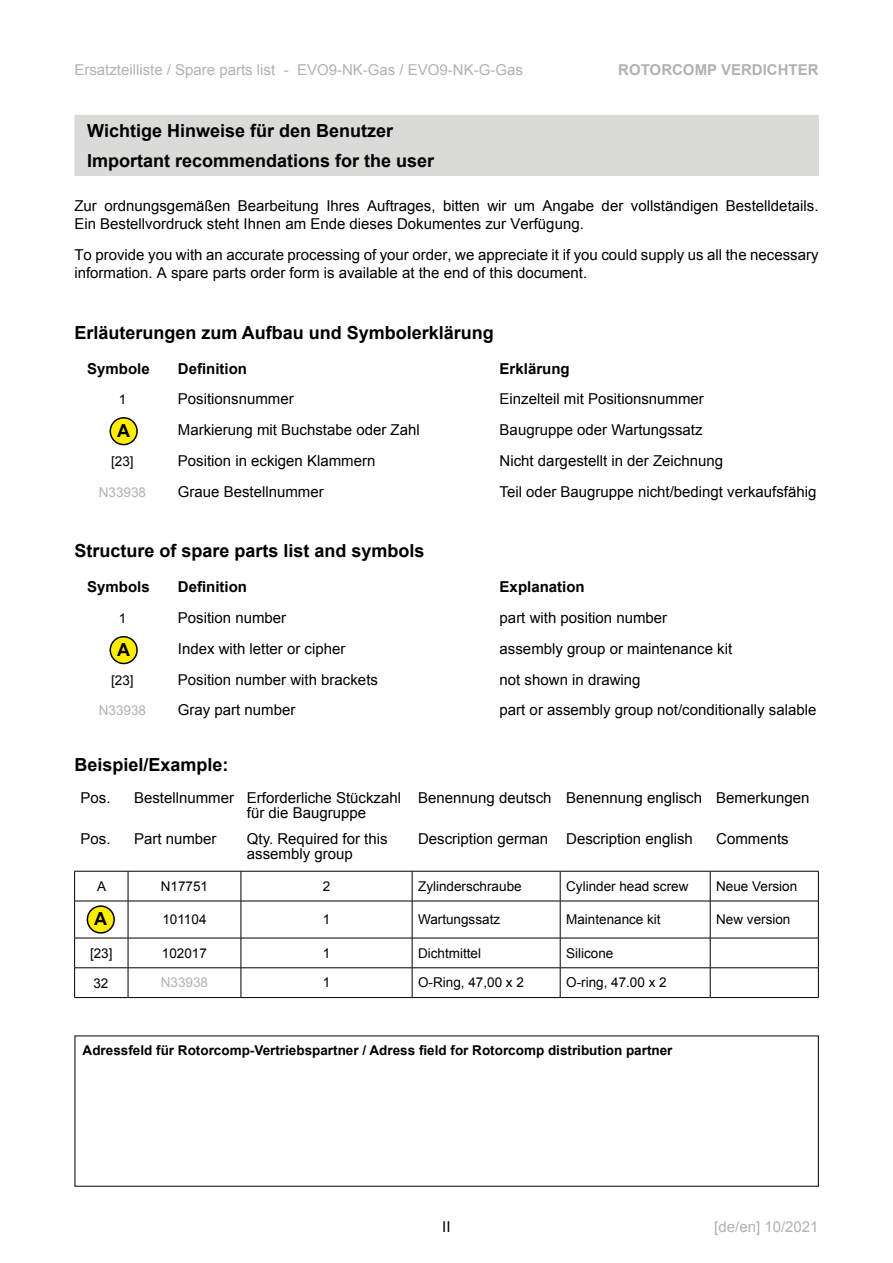
<style>
.page{position:relative;width:893px;height:1263px;background:#fff}
.page>*{position:absolute;margin:0;border:0;box-sizing:border-box;transform-origin:0 0}
.Kapitelüberschrift_e{font:700 18px "Arial";color:#000}
.Kapitelüberschrift_d{font:700 18px "Arial";color:#000}
.t1{font:15px/18px "Arial";color:#000}
.t2{font:15px "Arial";color:#b2b2b2}
.t3{font:700 15px "Arial";color:#000}
.t4{font:700 15px "Arial";color:#b2b2b2}
.t5{font:13.5px "Arial";color:#000}
.t6{font:700 13.5px "Arial";color:#000}
.t7{font:13.5px "Arial";color:#b2b2b2}
</style>
<div class="page">
<div style="left:74px;top:115px;width:745px;height:61px;background:#dadad9"></div>
<hr style="left:74px;top:871px;width:54px;height:1px;background:#000">
<hr style="left:74px;top:871px;width:1px;height:30px;background:#000">
<hr style="left:128px;top:871px;width:113px;height:1px;background:#000">
<hr style="left:128px;top:871px;width:1px;height:30px;background:#000">
<hr style="left:241px;top:871px;width:171px;height:1px;background:#000">
<hr style="left:241px;top:871px;width:1px;height:30px;background:#000">
<hr style="left:412px;top:871px;width:148px;height:1px;background:#000">
<hr style="left:412px;top:871px;width:1px;height:30px;background:#000">
<hr style="left:560px;top:871px;width:150px;height:1px;background:#000">
<hr style="left:560px;top:871px;width:1px;height:30px;background:#000">
<hr style="left:710px;top:871px;width:109px;height:1px;background:#000">
<hr style="left:710px;top:871px;width:1px;height:30px;background:#000">
<hr style="left:818px;top:871px;width:1px;height:30px;background:#000">
<hr style="left:74px;top:901px;width:54px;height:1px;background:#000">
<hr style="left:74px;top:901px;width:1px;height:37px;background:#000">
<hr style="left:128px;top:901px;width:113px;height:1px;background:#000">
<hr style="left:128px;top:901px;width:1px;height:37px;background:#000">
<hr style="left:241px;top:901px;width:171px;height:1px;background:#000">
<hr style="left:241px;top:901px;width:1px;height:37px;background:#000">
<hr style="left:412px;top:901px;width:148px;height:1px;background:#000">
<hr style="left:412px;top:901px;width:1px;height:37px;background:#000">
<hr style="left:560px;top:901px;width:150px;height:1px;background:#000">
<hr style="left:560px;top:901px;width:1px;height:37px;background:#000">
<hr style="left:710px;top:901px;width:109px;height:1px;background:#000">
<hr style="left:710px;top:901px;width:1px;height:37px;background:#000">
<hr style="left:818px;top:901px;width:1px;height:37px;background:#000">
<hr style="left:74px;top:938px;width:54px;height:1px;background:#000">
<hr style="left:128px;top:938px;width:113px;height:1px;background:#000">
<hr style="left:241px;top:938px;width:171px;height:1px;background:#000">
<hr style="left:412px;top:938px;width:148px;height:1px;background:#000">
<hr style="left:560px;top:938px;width:150px;height:1px;background:#000">
<hr style="left:710px;top:938px;width:109px;height:1px;background:#000">
<hr style="left:74px;top:967px;width:54px;height:1px;background:#000">
<svg style="left:74px;top:938px;width:1px;height:59px"></svg>
<hr style="left:710px;top:967px;width:109px;height:1px;background:#000">
<svg style="left:818px;top:938px;width:1px;height:59px"></svg>
<hr style="left:74px;top:997px;width:54px;height:1px;background:#000">
<hr style="left:710px;top:997px;width:109px;height:1px;background:#000">
<hr style="left:128px;top:967px;width:113px;height:1px;background:#000">
<svg style="left:128px;top:938px;width:1px;height:59px"></svg>
<hr style="left:241px;top:967px;width:171px;height:1px;background:#000">
<svg style="left:241px;top:938px;width:1px;height:59px"></svg>
<hr style="left:412px;top:967px;width:148px;height:1px;background:#000">
<svg style="left:412px;top:938px;width:1px;height:59px"></svg>
<hr style="left:560px;top:967px;width:150px;height:1px;background:#000">
<svg style="left:560px;top:938px;width:1px;height:59px"></svg>
<svg style="left:710px;top:938px;width:1px;height:59px"></svg>
<hr style="left:128px;top:997px;width:113px;height:1px;background:#000">
<hr style="left:241px;top:997px;width:171px;height:1px;background:#000">
<hr style="left:412px;top:997px;width:148px;height:1px;background:#000">
<hr style="left:560px;top:997px;width:150px;height:1px;background:#000">
<div style="left:87px;top:906px;width:27px;height:27px;background:#ffed00;border-radius:50%"></div>
<div style="left:87px;top:905px;width:28px;height:29px;border:2px solid #000;border-radius:50%"></div>
<div style="left:110px;top:418px;width:27px;height:27px;background:#ffed00;border-radius:50%"></div>
<div style="left:110px;top:417px;width:28px;height:28px;border:2px solid #000;border-radius:50%"></div>
<div style="left:110px;top:637px;width:27px;height:26px;background:#ffed00;border-radius:50%"></div>
<div style="left:110px;top:636px;width:28px;height:28px;border:2px solid #000;border-radius:50%"></div>
<p class="t2" style="left:74px;top:60px;width:450px">Ersatzteilliste / Spare parts list - EVO9-NK-Gas / EVO9-NK-G-Gas</p>
<p class="t4" style="left:618px;top:60px;width:202px">ROTORCOMP VERDICHTER</p>
<p class="Kapitelüberschrift_d" style="left:87px;top:118px;width:307px">Wichtige Hinweise für den Benutzer</p>
<p class="Kapitelüberschrift_e" style="left:87px;top:149px;width:349px">Important recommendations for the user</p>
<p class="t1" style="left:74px;top:197px;width:746px">Zur ordnungsgemäßen Bearbeitung Ihres Auftrages, bitten wir um Angabe der vollständigen Bestelldetails.<br>Ein Bestellvordruck steht Ihnen am Ende dieses Dokumentes zur Verfügung.</p>
<p class="t1" style="left:74px;top:245px;width:746px">To provide you with an accurate processing of your order, we appreciate it if you could supply us all the necessary information. A spare parts order form is available at the end of this document.</p>
<p class="Kapitelüberschrift_e" style="left:74px;top:320px;width:421px">Erläuterungen zum Aufbau und Symbolerklärung</p>
<p class="t3" style="left:87px;top:358px;width:64px">Symbole</p>
<p class="t3" style="left:178px;top:358px;width:71px">Definition</p>
<p class="t3" style="left:500px;top:358px;width:72px">Erklärung</p>
<p class="t5" style="left:119px;top:391px;width:9px">1</p>
<p class="t1" style="left:178px;top:390px;width:117px">Positionsnummer</p>
<p class="t1" style="left:500px;top:390px;width:206px">Einzelteil mit Positionsnummer</p>
<p class="t1" style="left:178px;top:421px;width:243px">Markierung mit Buchstabe oder Zahl</p>
<p class="t1" style="left:500px;top:421px;width:204px">Baugruppe oder Wartungssatz</p>
<p class="t5" style="left:111px;top:452px;width:24px">[23]</p>
<p class="t1" style="left:178px;top:452px;width:199px">Position in eckigen Klammern</p>
<p class="t1" style="left:500px;top:452px;width:225px">Nicht dargestellt in der Zeichnung</p>
<p class="t7" style="left:99px;top:483px;width:49px">N33938</p>
<p class="t1" style="left:178px;top:482px;width:147px">Graue Bestellnummer</p>
<p class="t1" style="left:500px;top:482px;width:318px">Teil oder Baugruppe nicht/bedingt verkaufsfähig</p>
<p class="Kapitelüberschrift_e" style="left:117px;top:420px;width:14px">A</p>
<p class="Kapitelüberschrift_e" style="left:74px;top:539px;width:352px">Structure of spare parts list and symbols</p>
<p class="t3" style="left:87px;top:577px;width:64px">Symbols</p>
<p class="t3" style="left:178px;top:577px;width:71px">Definition</p>
<p class="t3" style="left:500px;top:577px;width:87px">Explanation</p>
<p class="t5" style="left:119px;top:610px;width:9px">1</p>
<p class="t1" style="left:178px;top:609px;width:110px">Position number</p>
<p class="t1" style="left:500px;top:609px;width:169px">part with position number</p>
<p class="t1" style="left:178px;top:640px;width:169px">Index with letter or cipher</p>
<p class="t1" style="left:500px;top:640px;width:234px">assembly group or maintenance kit</p>
<p class="t5" style="left:111px;top:671px;width:24px">[23]</p>
<p class="t1" style="left:178px;top:671px;width:202px">Position number with brackets</p>
<p class="t1" style="left:500px;top:671px;width:142px">not shown in drawing</p>
<p class="t7" style="left:99px;top:702px;width:49px">N33938</p>
<p class="t1" style="left:178px;top:701px;width:119px">Gray part number</p>
<p class="t1" style="left:500px;top:701px;width:318px">part or assembly group not/conditionally salable</p>
<p class="Kapitelüberschrift_e" style="left:74px;top:752px;width:156px">Beispiel/Example:</p>
<p class="t1" style="left:81px;top:789px;width:32px">Pos.</p>
<p class="t1" style="left:134px;top:789px;width:102px">Bestellnummer</p>
<p class="t1" style="left:247px;top:791px;width:156px;line-height:15px">Erforderliche Stückzahl für die Baugruppe</p>
<p class="t1" style="left:418px;top:789px;width:135px">Benennung deutsch</p>
<p class="t1" style="left:566px;top:789px;width:137px">Benennung englisch</p>
<p class="t1" style="left:716px;top:789px;width:95px">Bemerkungen</p>
<p class="t1" style="left:81px;top:830px;width:32px">Pos.</p>
<p class="t1" style="left:134px;top:830px;width:84px">Part number</p>
<p class="t1" style="left:247px;top:831px;width:142px;line-height:15px">Qty. Required for this assembly group</p>
<p class="t1" style="left:418px;top:830px;width:132px">Description german</p>
<p class="t1" style="left:566px;top:830px;width:128px">Description english</p>
<p class="t1" style="left:716px;top:830px;width:74px">Comments</p>
<p class="t5" style="left:97px;top:877px;width:11px">A</p>
<p class="t5" style="left:161px;top:877px;width:49px">N17751</p>
<p class="t5" style="left:323px;top:877px;width:9px">2</p>
<p class="t5" style="left:418px;top:877px;width:105px">Zylinderschraube</p>
<p class="t5" style="left:566px;top:877px;width:124px">Cylinder head screw</p>
<p class="t5" style="left:716px;top:877px;width:83px">Neue Version</p>
<p class="Kapitelüberschrift_e" style="left:94px;top:909px;width:14px">A</p>
<p class="t5" style="left:162px;top:911px;width:46px">101104</p>
<p class="t5" style="left:323px;top:911px;width:9px">1</p>
<p class="t5" style="left:418px;top:911px;width:84px">Wartungssatz</p>
<p class="t5" style="left:566px;top:911px;width:96px">Maintenance kit</p>
<p class="t5" style="left:716px;top:911px;width:76px">New version</p>
<p class="t5" style="left:90px;top:944px;width:24px">[23]</p>
<p class="t5" style="left:162px;top:944px;width:47px">102017</p>
<p class="t5" style="left:323px;top:944px;width:9px">1</p>
<p class="t5" style="left:418px;top:944px;width:65px">Dichtmittel</p>
<p class="t5" style="left:566px;top:944px;width:49px">Silicone</p>
<p class="t5" style="left:93px;top:974px;width:17px">32</p>
<p class="t7" style="left:161px;top:974px;width:49px">N33938</p>
<p class="t5" style="left:323px;top:974px;width:9px">1</p>
<p class="t5" style="left:418px;top:974px;width:107px">O-Ring, 47,00 x 2</p>
<p class="t5" style="left:566px;top:974px;width:102px">O-ring, 47.00 x 2</p>
<p class="Kapitelüberschrift_e" style="left:117px;top:639px;width:14px">A</p>
<p class="t6" style="left:83px;top:1041px;width:591px">Adressfeld für Rotorcomp-Vertriebspartner / Adress field for Rotorcomp distribution partner</p>
<p class="t1" style="left:442px;top:1217px;width:10px">II</p>
<p class="t2" style="left:714px;top:1216px;width:106px">[de/en] 10/2021</p>
</div>
